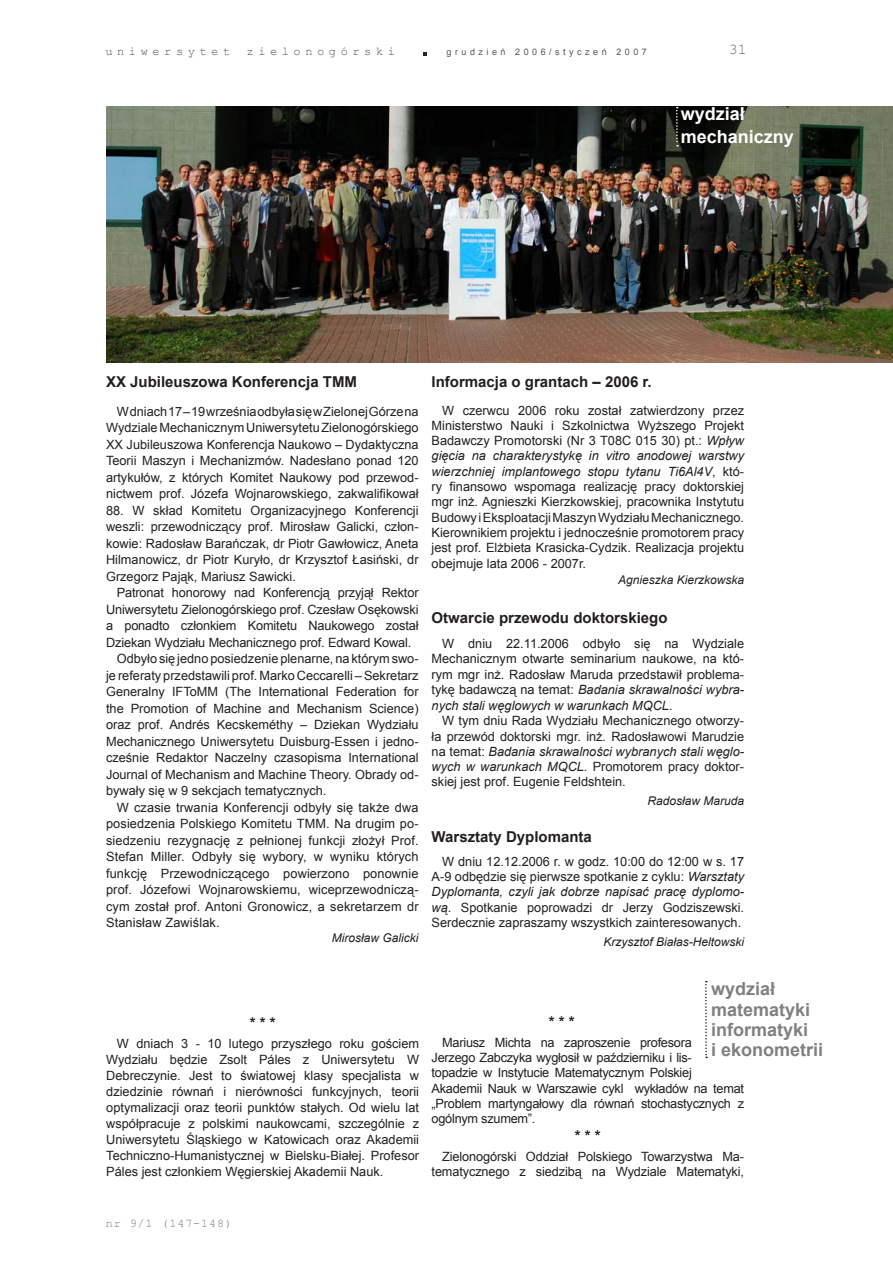
<style>
.page{position:relative;width:893px;height:1263px;background:#fff}
.page>*{position:absolute;margin:0;border:0;box-sizing:border-box;transform-origin:0 0}
.t1{font:700 18px/20.2px "Arial";color:#808080}
.t2{font:700 18px/22.4px "Arial";color:#fff}
.t3{font:700 15px "Arial";color:#231f20}
.t4{font:15px "Courier New";color:#6c6d70}
.t5{font:12.75px/15.3px "Arial";color:#231f20;text-align:justify}
.t6{font:12.75px/15.3px "Arial";letter-spacing:-.02em;color:#231f20}
.t7{font:italic 12px "Arial";color:#231f20}
.t8{font:12px "Courier New";letter-spacing:.38em;color:#57585a}
.t9{font:11.85px "Courier New";letter-spacing:.07em;color:#808285}
.t10{font:9px "Arial";letter-spacing:.39em;color:#57585a}
.s1{font-style:italic}
</style>
<div class="page">
<svg style="left:423px;top:52px;width:4px;height:3px"></svg>
<svg style="left:705px;top:981px;width:2px;height:77px"></svg>
<img style="left:106px;top:106px;width:787px;height:257px">
<svg style="left:676px;top:107px;width:2px;height:39px"></svg>
<p class="t8" style="left:105px;top:44px;width:126px">uniwersytet</p>
<p class="t8" style="left:247px;top:44px;width:150px">zielonogórski</p>
<p class="t10" style="left:447px;top:46px;width:202px">grudzień 2006/styczeń 2007</p>
<p class="t4" style="left:729px;top:40px;width:19px">31</p>
<h1 class="t2" style="left:681px;top:104px;width:115px">wydział mechaniczny</h1>
<p class="t3" style="left:106px;top:371px;width:252px">XX Jubileuszowa Konferencja TMM</p>
<p class="t5" style="left:106px;top:403px;width:314px;line-height:16.5px;text-indent:11px">W dniach 17 – 19 września odbyła się w Zielonej Górze na Wydziale Mechanicznym Uniwersytetu Zielonogórskiego XX Jubileuszowa Konferencja Naukowo – Dydaktyczna Teorii Maszyn i Mechanizmów. Nadesłano ponad 120 artykułów, z których Komitet Naukowy pod przewod&shy;nictwem prof. Józefa Wojnarowskiego, zakwalifikował</p>
<p class="t5" style="left:106px;top:502px;width:314px;line-height:16.5px">88. W skład Komitetu Organizacyjnego Konferencji weszli: przewodniczący prof. Mirosław Galicki, człon&shy;kowie: Radosław Barańczak, dr Piotr Gawłowicz, Aneta Hilmanowicz, dr Piotr Kuryło, dr Krzysztof Łasiński, dr Grzegorz Pająk, Mariusz Sawicki.</p>
<p class="t5" style="left:117px;top:585px;width:303px">Patronat honorowy nad Konferencją przyjął Rektor</p>
<p class="t5" style="left:106px;top:602px;width:314px">Uniwersytetu Zielonogórskiego prof. Czesław Osękowski</p>
<p class="t5" style="left:106px;top:618px;width:314px">a ponadto członkiem Komitetu Naukowego został</p>
<p class="t5" style="left:106px;top:635px;width:307px">Dziekan Wydziału Mechanicznego prof. Edward Kowal.</p>
<p class="t5" style="left:117px;top:651px;width:303px">Odbyło się jedno posiedzenie plenarne, na którym swo-</p>
<p class="t5" style="left:106px;top:668px;width:314px">je referaty przedstawili prof. Marko Ceccarelli – Sekretarz</p>
<p class="t5" style="left:106px;top:684px;width:314px">Generalny IFToMM (The International Federation for</p>
<p class="t5" style="left:106px;top:701px;width:314px">the Promotion of Machine and Mechanism Science)</p>
<p class="t5" style="left:106px;top:717px;width:314px">oraz prof. Andrés Kecskeméthy – Dziekan Wydziału</p>
<p class="t5" style="left:106px;top:734px;width:314px">Mechanicznego Uniwersytetu Duisburg-Essen i jedno-</p>
<p class="t5" style="left:106px;top:750px;width:314px">cześnie Redaktor Naczelny czasopisma International</p>
<p class="t5" style="left:106px;top:767px;width:314px">Journal of Mechanism and Machine Theory. Obrady od-</p>
<p class="t5" style="left:106px;top:783px;width:222px">bywały się w 9 sekcjach tematycznych.</p>
<p class="t5" style="left:117px;top:800px;width:303px">W czasie trwania Konferencji odbyły się także dwa</p>
<p class="t5" style="left:106px;top:816px;width:314px">posiedzenia Polskiego Komitetu TMM. Na drugim po-</p>
<p class="t5" style="left:106px;top:833px;width:314px">siedzeniu rezygnację z pełnionej funkcji złożył Prof.</p>
<p class="t5" style="left:106px;top:849px;width:314px">Stefan Miller. Odbyły się wybory, w wyniku których</p>
<p class="t5" style="left:106px;top:866px;width:314px">funkcję Przewodniczącego powierzono ponownie</p>
<p class="t5" style="left:106px;top:882px;width:314px">prof. Józefowi Wojnarowskiemu, wiceprzewodniczą-</p>
<p class="t5" style="left:106px;top:899px;width:314px">cym został prof. Antoni Gronowicz, a sekretarzem dr</p>
<p class="t5" style="left:106px;top:915px;width:115px">Stanisław Zawiślak.</p>
<p class="t7" style="left:332px;top:930px;width:88px">Mirosław Galicki</p>
<p class="t3" style="left:432px;top:371px;width:222px">Informacja o grantach – 2006 r.</p>
<p class="t5" style="left:432px;top:403px;width:314px;text-indent:11px">W czerwcu 2006 roku został zatwierdzony przez Ministerstwo Nauki i Szkolnictwa Wyższego Projekt Badawczy Promotorski (Nr 3 T08C 015 30) pt.: <span class="s1">Wpływ gięcia na charakterystykę in vitro anodowej warstwy wierzchniej implantowego stopu tytanu Ti6Al4V</span>, któ&shy;ry finansowo wspomaga realizację pracy doktorskiej mgr inż. Agnieszki Kierzkowskiej, pracownika Instytutu Budowy i Eksploatacji Maszyn Wydziału Mechanicznego.<br>Kierownikiem projektu i jednocześnie promotorem pracy jest prof. Elżbieta Krasicka-Cydzik. Realizacja projektu obejmuje lata 2006 - 2007r.</p>
<p class="t7" style="left:618px;top:572px;width:128px">Agnieszka Kierzkowska</p>
<p class="t3" style="left:432px;top:608px;width:237px">Otwarcie przewodu doktorskiego</p>
<p class="t5" style="left:432px;top:635px;width:314px;text-indent:11px">W dniu 22.11.2006 odbyło się na Wydziale Mechanicznym otwarte seminarium naukowe, na któ&shy;rym mgr inż. Radosław Maruda przedstawił problema&shy;tykę badawczą na temat: <span class="s1">Badania skrawalności wybra&shy;nych stali węglowych w warunkach MQCL</span>.</p>
<p class="t5" style="left:432px;top:713px;width:314px;text-indent:11px">W tym dniu Rada Wydziału Mechanicznego otworzy&shy;ła przewód doktorski mgr. inż. Radosławowi Marudzie na temat: <span class="s1">Badania skrawalności wybranych stali węglo&shy;wych w warunkach MQCL</span>. Promotorem pracy doktor&shy;skiej jest prof. Eugenie Feldshtein.</p>
<p class="t7" style="left:647px;top:793px;width:98px">Radosław Maruda</p>
<p class="t3" style="left:432px;top:827px;width:162px">Warsztaty Dyplomanta</p>
<p class="t5" style="left:432px;top:854px;width:314px;text-indent:11px">W dniu 12.12.2006 r. w godz. 10:00 do 12:00 w s. 17<br>A-9 odbędzie się pierwsze spotkanie z cyklu: <span class="s1">Warsztaty Dyplomanta, czyli jak dobrze napisać pracę dyplomo&shy;wą</span>. Spotkanie poprowadzi dr Jerzy Godziszewski.<br>Serdecznie zapraszamy wszystkich zainteresowanych.</p>
<p class="t7" style="left:603px;top:933px;width:142px">Krzysztof Białas-Heltowski</p>
<p class="t3" style="left:250px;top:1013px;width:27px">* * *</p>
<p class="t5" style="left:106px;top:1036px;width:314px;line-height:15.9px;text-indent:11px">W dniach 3 - 10 lutego przyszłego roku gościem Wydziału będzie Zsolt Páles z Uniwersytetu W Debreczynie. Jest to światowej klasy specjalista w dziedzinie równań i nierówności funkcyjnych, teorii optymalizacji oraz teorii punktów stałych. Od wielu lat współpracuje z polskimi naukowcami, szczególnie z Uniwersytetu Śląskiego w Katowicach oraz Akademii Techniczno-Humanistycznej w Bielsku-Białej. Profesor Páles jest członkiem Węgierskiej Akademii Nauk.</p>
<h1 class="t1" style="left:711px;top:979px;width:114px">wydział matematyki informatyki<br>i ekonometrii</h1>
<p class="t3" style="left:549px;top:1012px;width:27px">* * *</p>
<p class="t6" style="left:432px;top:1035px;width:314px;text-indent:11px">Mariusz Michta na zaproszenie profesora<br>Jerzego Zabczyka wygłosił w październiku i lis-<br>topadzie w Instytucie Matematycznym Polskiej Akademii Nauk w Warszawie cykl wykładów na temat „Problem martyngałowy dla równań stochastycznych z ogólnym szumem”.</p>
<p class="t3" style="left:575px;top:1126px;width:27px">* * *</p>
<p class="t5" style="left:432px;top:1149px;width:314px;text-align:right">Zielonogórski Oddział Polskiego Towarzystwa Ma&shy;tematycznego z siedzibą na Wydziale Matematyki,</p>
<p class="t9" style="left:106px;top:1216px;width:128px">nr 9/1 (147-148)</p>
</div>
